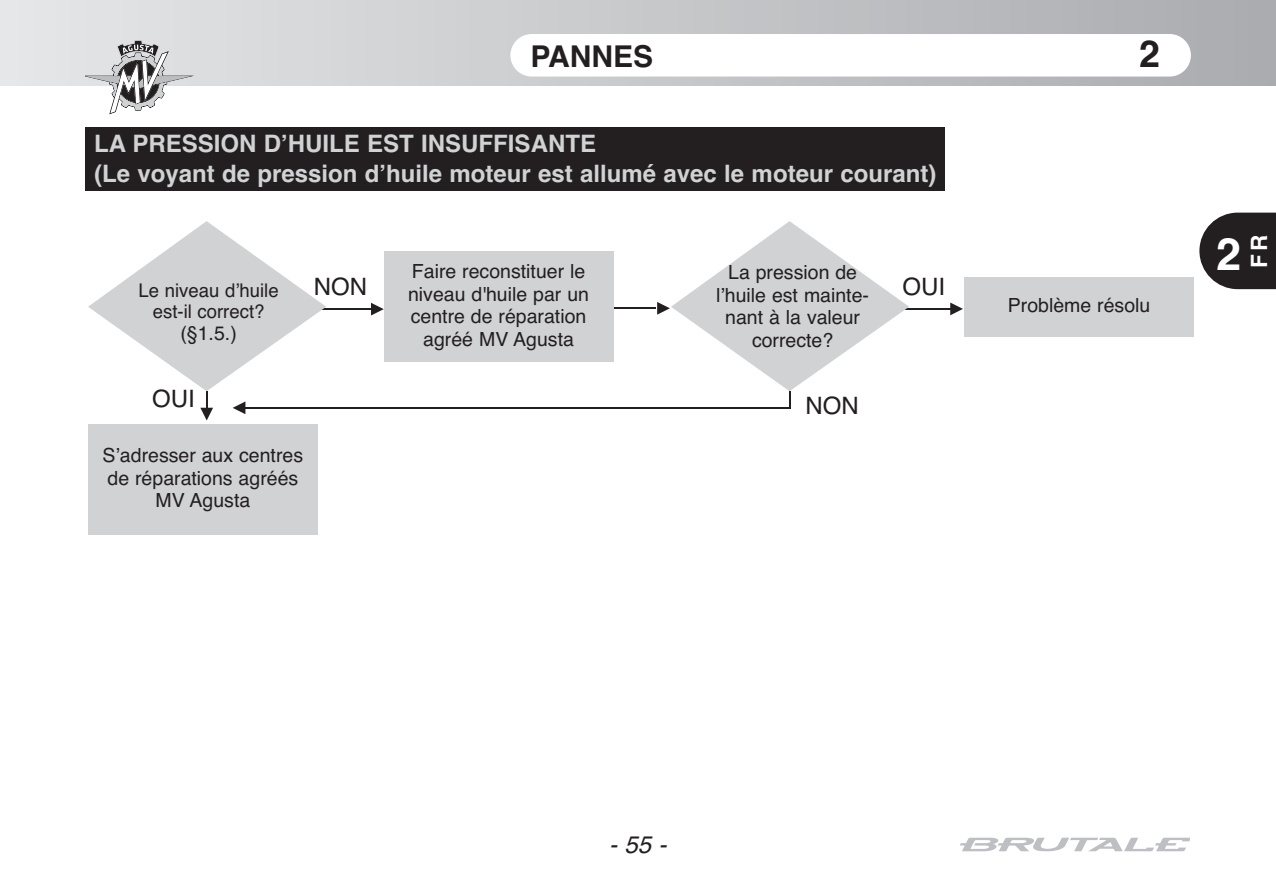
<style>
.page{position:relative;width:1276px;height:893px;background:#fff}
.page>*{position:absolute;margin:0;border:0;box-sizing:border-box;transform-origin:0 0}
.t1{font:700 45px "Helvetica";color:#fff}
.t2{font:700 37.5px "Helvetica";color:#231f20}
.t3{font:700 30px "Helvetica";color:#231f20}
.t4{font:700 24px/30px "Helvetica";color:#d1d2d4}
.t5{font:24px "Helvetica";color:#231f20}
.t6{font:italic 24px "Helvetica";color:#231f20}
.t7{font:700 22.5px "Helvetica";color:#fff}
.t8{font:19.5px/22.5px "Helvetica";color:#231f20;text-align:center}
.t9{font:18.9px/20.4px "Helvetica";color:#231f20;text-align:center}
</style>
<div class="page">
<div style="left:0;top:0;width:1276px;height:85px;background:linear-gradient(to right,#e6e7e8,#aaabaf)"></div>
<div style="left:510px;top:34px;width:681px;height:43px;background:#fff;border-radius:21px"></div>
<svg style="left:1199px;top:213px;width:77px;height:76px;background:#3b3738"></svg>
<svg style="left:85px;top:40px;width:109px;height:74px"></svg>
<svg style="left:960px;top:838px;width:229px;height:13px"></svg>
<div style="left:85px;top:128px;width:859px;height:63px;background:#231f20"></div>
<hr style="left:206px;top:391px;width:2px;height:24px;background:#231f20">
<hr style="left:605px;top:308px;width:51px;height:1px;background:#231f20">
<svg style="left:371px;top:303px;width:13px;height:12px"></svg>
<hr style="left:320px;top:308px;width:51px;height:1px;background:#231f20">
<hr style="left:896px;top:308px;width:55px;height:1px;background:#231f20">
<svg style="left:950px;top:303px;width:13px;height:12px"></svg>
<svg style="left:88px;top:221px;width:238px;height:170px"></svg>
<div style="left:88px;top:424px;width:230px;height:110px;background:#d1d2d4"></div>
<div style="left:384px;top:251px;width:229px;height:110px;background:#d1d2d4"></div>
<svg style="left:200px;top:408px;width:13px;height:12px"></svg>
<div style="left:964px;top:277px;width:230px;height:60px;background:#d1d2d4"></div>
<svg style="left:657px;top:221px;width:252px;height:187px"></svg>
<hr style="left:241px;top:407px;width:549px;height:2px;background:#231f20">
<svg style="left:233px;top:401px;width:12px;height:13px"></svg>
<h3 class="t3" style="left:530px;top:39px;width:124px">PANNES</h3>
<h2 class="t2" style="left:1139px;top:32px;width:22px">2</h2>
<p class="t4" style="left:94px;top:128px;width:844px">LA PRESSION D’HUILE EST INSUFFISANTE<br>(Le voyant de pression d’huile moteur est allumé avec le moteur courant)</p>
<p class="t9" style="left:139px;top:281px;width:141px">Le niveau d’huile est-il correct?</p>
<p class="t8" style="left:180px;top:322px;width:58px">(§1.5.)</p>
<p class="t8" style="left:408px;top:260px;width:182px">Faire reconstituer le niveau d'huile par un centre de réparation agréé MV Agusta</p>
<p class="t8" style="left:716px;top:261px;width:154px">La pression de l’huile est mainte&shy;nant à la valeur correcte?</p>
<p class="t5" style="left:314px;top:272px;width:55px">NON</p>
<p class="t5" style="left:902px;top:272px;width:44px">OUI</p>
<p class="t5" style="left:152px;top:385px;width:44px">OUI</p>
<p class="t8" style="left:103px;top:444px;width:202px">S’adresser aux centres de réparations agréés<br>MV Agusta</p>
<p class="t5" style="left:805px;top:392px;width:55px">NON</p>
<p class="t8" style="left:1008px;top:294px;width:144px">Problème résolu</p>
<h1 class="t1" style="left:1216px;top:228px;width:27px">2</h1>
<p class="t7" style="left:1246px;top:268px;width:35px;rotate:-90deg">FR</p>
<p class="t6" style="left:609px;top:831px;width:59px">-55-</p>
</div>
